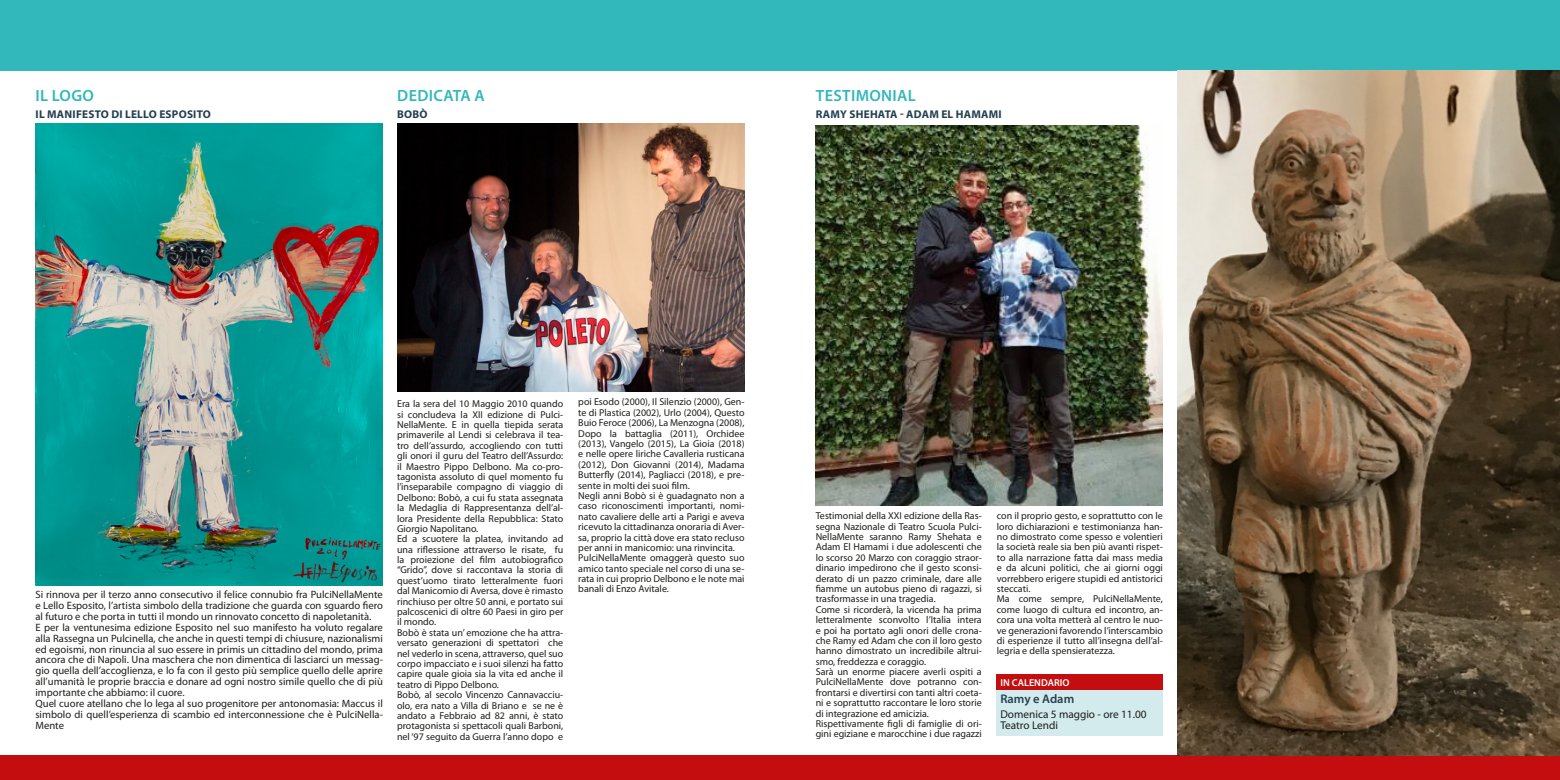
<style>
.page{position:relative;width:1560px;height:780px;background:#fff}
.page>*{position:absolute;margin:0;border:0;box-sizing:border-box;transform-origin:0 0}
.t1{font:600 16.25px "Myriad Pro";letter-spacing:.02em;color:#32b7bb}
.t2{font:600 12.5px "Myriad Pro";color:#243f52}
.t3{font:700 11.25px "Myriad Pro";letter-spacing:.02em;color:#243f52}
.t4{font:11.25px/11.2px "Myriad Pro";color:#1d1d1b}
.t5{font:10.62px/10.9px "Myriad Pro";color:#1d1d1b}
.t6{font:10px/10.4px "Myriad Pro";color:#1d1d1b}
.t7{font:600 10px "Myriad Pro";color:#fff}
</style>
<div class="page">
<div style="left:0;top:0;width:788px;height:71px;background:#32b7bb"></div>
<div style="left:771px;top:0;width:788px;height:71px;background:#32b7bb"></div>
<div style="left:0;top:755px;width:790px;height:25px;background:#c40d0e"></div>
<div style="left:769px;top:755px;width:790px;height:25px;background:#c40d0e"></div>
<img style="left:397px;top:124px;width:347px;height:267px">
<img style="left:35px;top:124px;width:348px;height:461px">
<div style="left:996px;top:674px;width:166px;height:17px;background:#c40d0e"></div>
<div style="left:996px;top:690px;width:166px;height:19px;background:#d3ebec"></div>
<div style="left:996px;top:705px;width:166px;height:19px;background:#d3ebec"></div>
<div style="left:996px;top:717px;width:166px;height:18px;background:#d3ebec"></div>
<img style="left:815px;top:125px;width:347px;height:380px">
<img style="left:1177px;top:71px;width:382px;height:684px">
<h1 class="t1" style="left:36px;top:85px;width:60px">IL LOGO</h1>
<p class="t3" style="left:36px;top:107px;width:177px">IL MANIFESTO DI LELLO ESPOSITO</p>
<h1 class="t1" style="left:397px;top:85px;width:89px">DEDICATA A</h1>
<h1 class="t1" style="left:815px;top:85px;width:101px">TESTIMONIAL</h1>
<p class="t3" style="left:397px;top:107px;width:32px">BOBÒ</p>
<p class="t3" style="left:815px;top:107px;width:187px">RAMY SHEHATA - ADAM EL HAMAMI</p>
<p class="t5" style="left:35px;top:589px;width:349px">Si rinnova per il terzo anno consecutivo il felice connubio fra PulciNellaMente e Lello Esposito, l’artista simbolo della tradizione che guarda con sguardo fiero al futuro e che porta in tutti il mondo un rinnovato concetto di napoletanità.<br>E per la ventunesima edizione Esposito nel suo manifesto ha voluto regalare alla Rassegna un Pulcinella, che anche in questi tempi di chiusure, nazionalismi ed egoismi, non rinuncia al suo essere in primis un cittadino del mondo, prima ancora che di Napoli. Una maschera che non dimentica di lasciarci un messag&shy;gio quella dell’accoglienza, e lo fa con il gesto più semplice quello delle aprire all’umanità le proprie braccia e donare ad ogni nostro simile quello che di più importante che abbiamo: il cuore.<br>Quel cuore atellano che lo lega al suo progenitore per antonomasia: Maccus il simbolo di quell’esperienza di scambio ed interconnessione che è PulciNella-Mente</p>
<p class="t6" style="left:397px;top:398px;width:168px">Era la sera del 10 Maggio 2010 quando si concludeva la XII edizione di Pulci-NellaMente. E in quella tiepida serata primaverile al Lendi si celebrava il tea&shy;tro dell’assurdo, accogliendo con tutti gli onori il guru del Teatro dell’Assurdo: il Maestro Pippo Delbono. Ma co-pro&shy;tagonista assoluto di quel momento fu l’inseparabile compagno di viaggio di Delbono: Bobò, a cui fu stata assegnata la Medaglia di Rappresentanza dell’al&shy;lora Presidente della Repubblica: Stato Giorgio Napolitano.<br>Ed a scuotere la platea, invitando ad una riflessione attraverso le risate, fu la proiezione del film autobiografico “Grido”, dove si raccontava la storia di quest’uomo tirato letteralmente fuori dal Manicomio di Aversa, dove è rimasto rinchiuso per oltre 50 anni, e portato sui palcoscenici di oltre 60 Paesi in giro per il mondo.<br>Bobò è stata un’ emozione che ha attra&shy;versato generazioni di spettatori che nel vederlo in scena, attraverso, quel suo corpo impacciato e i suoi silenzi ha fatto capire quale gioia sia la vita ed anche il teatro di Pippo Delbono.<br>Bobò, al secolo Vincenzo Cannavacciu&shy;olo, era nato a Villa di Briano e se ne è andato a Febbraio ad 82 anni, è stato protagonista si spettacoli quali Barboni, nel ‘97 seguito da Guerra l’anno dopo e</p>
<p class="t6" style="left:578px;top:397px;width:168px">poi Esodo (2000), Il Silenzio (2000), Gen&shy;te di Plastica (2002), Urlo (2004), Questo Buio Feroce (2006), La Menzogna (2008), Dopo la battaglia (2011), Orchidee (2013), Vangelo (2015), La Gioia (2018) e nelle opere liriche Cavalleria rusticana (2012), Don Giovanni (2014), Madama Butterfly (2014), Pagliacci (2018), e pre&shy;sente in molti dei suoi film.<br>Negli anni Bobò si è guadagnato non a caso riconoscimenti importanti, nomi&shy;nato cavaliere delle arti a Parigi e aveva ricevuto la cittadinanza onoraria di Aver&shy;sa, proprio la città dove era stato recluso per anni in manicomio: una rinvincita.<br>PulciNellaMente omaggerà questo suo amico tanto speciale nel corso di una se&shy;rata in cui proprio Delbono e le note mai banali di Enzo Avitale.</p>
<p class="t6" style="left:815px;top:510px;width:168px">Testimonial della XXI edizione della Ras&shy;segna Nazionale di Teatro Scuola Pulci-NellaMente saranno Ramy Shehata e Adam El Hamami i due adolescenti che lo scorso 20 Marzo con coraggio straor&shy;dinario impedirono che il gesto sconsi&shy;derato di un pazzo criminale, dare alle fiamme un autobus pieno di ragazzi, si trasformasse in una tragedia.<br>Come si ricorderà, la vicenda ha prima letteralmente sconvolto l’Italia intera e poi ha portato agli onori delle crona&shy;che Ramy ed Adam che con il loro gesto hanno dimostrato un incredibile altrui&shy;smo, freddezza e coraggio.<br>Sarà un enorme piacere averli ospiti a PulciNellaMente dove potranno con&shy;frontarsi e divertirsi con tanti altri coeta&shy;ni e soprattutto raccontare le loro storie di integrazione ed amicizia.<br>Rispettivamente figli di famiglie di ori&shy;gini egiziane e marocchine i due ragazzi</p>
<p class="t6" style="left:996px;top:510px;width:168px">con il proprio gesto, e soprattutto con le loro dichiarazioni e testimonianza han&shy;no dimostrato come spesso e volentieri la società reale sia ben più avanti rispet&shy;to alla narrazione fatta dai mass media e da alcuni politici, che ai giorni oggi vorrebbero erigere stupidi ed antistorici steccati.<br>Ma come sempre, PulciNellaMente, come luogo di cultura ed incontro, an&shy;cora una volta metterà al centro le nuo&shy;ve generazioni favorendo l’interscambio di esperienze il tutto all’insegna dell’al&shy;legria e della spensieratezza.</p>
<p class="t7" style="left:1000px;top:676px;width:71px">IN CALENDARIO</p>
<p class="t2" style="left:1000px;top:690px;width:75px">Ramy e Adam</p>
<p class="t4" style="left:1000px;top:708px;width:148px">Domenica 5 maggio - ore 11.00<br>Teatro Lendi</p>
</div>
